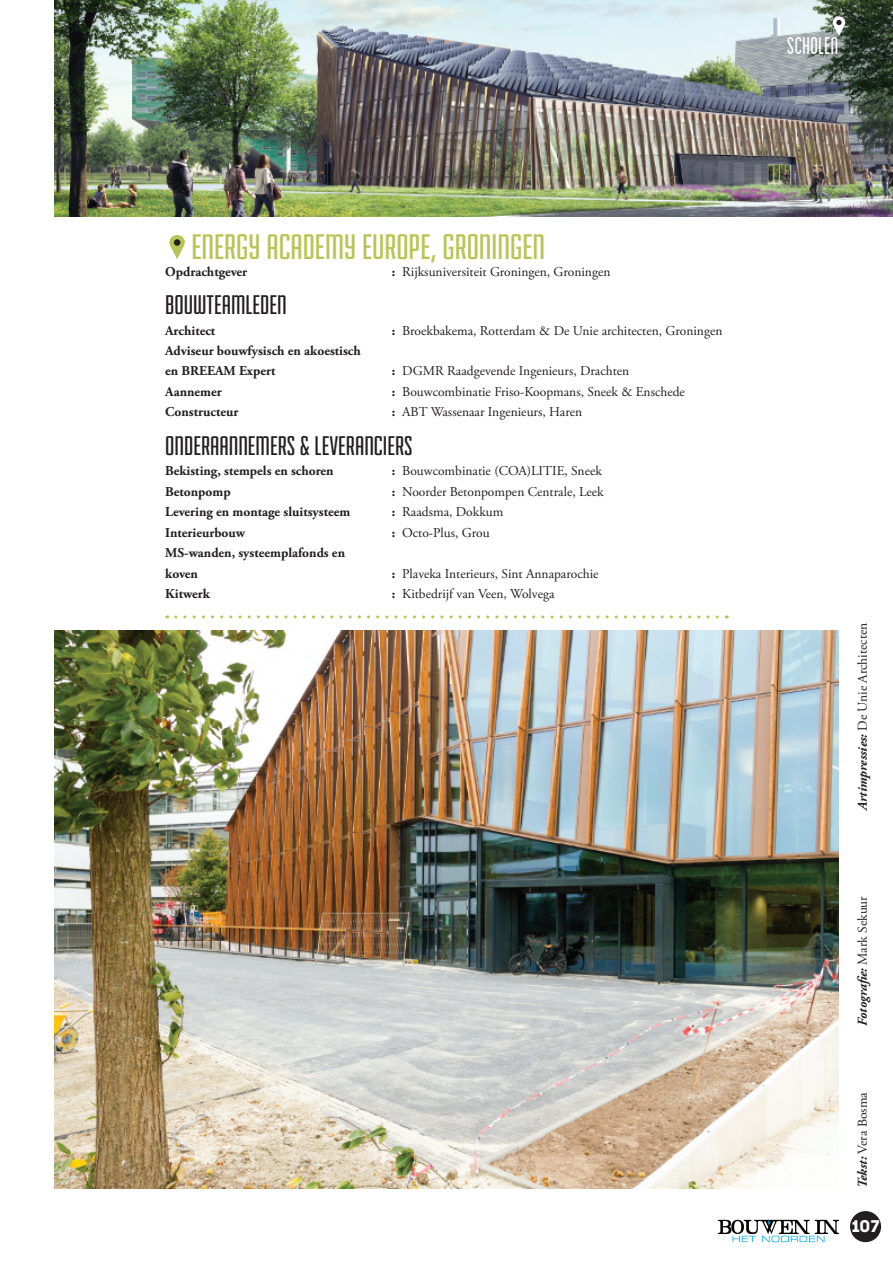
<style>
.page{position:relative;width:893px;height:1263px;background:#fff}
.page>*{position:absolute;margin:0;border:0;box-sizing:border-box;transform-origin:0 0}
.t1{font:37.5px "Fairview";color:#b6c555}
.t2{font:28.5px "Fairview";color:#231f20}
.t3{font:condensed 25.5px "Blanch";color:#fff}
.t4{font:18px "Archive";color:#fff}
.Main_Paragraphs{font:13.5px "Adobe Garamond Pro";color:#231f20}
.t5{font:700 13.5px "Adobe Garamond Pro";color:#231f20}
.Main_Paragraphs-2{font:italic 700 13.5px "Adobe Garamond Pro";color:#231f20}
.s1{font-weight:700}
.s2{font-weight:700;font-style:italic}
.s3{font-weight:400;font-style:normal}
</style>
<div class="page">
<img style="left:54px;top:630px;width:785px;height:558px">
<svg style="left:176px;top:615px;width:551px;height:3px"></svg>
<svg style="left:169px;top:235px;width:16px;height:24px"></svg>
<div style="left:174px;top:239px;width:6px;height:7px;background:#231f20;border-radius:50%"></div>
<img style="left:54px;top:0;width:839px;height:216px">
<svg style="left:833px;top:16px;width:12px;height:20px"></svg>
<svg style="left:836px;top:20px;width:6px;height:5px"></svg>
<svg style="left:718px;top:1220px;width:121px;height:22px"></svg>
<div style="left:850px;top:1211px;width:31px;height:31px;background:#231f20;border-radius:50%"></div>
<h3 class="t3" style="left:787px;top:32px;width:53px">SCHOLEN</h3>
<p class="t1" style="left:191px;top:228px;width:355px">ENERGY ACADEMY EUROPE, GRONINGEN</p>
<p class="t5" style="left:165px;top:263px;width:84px">Opdrachtgever</p>
<p class="Main_Paragraphs" style="left:392px;top:263px;width:220px"><span class="s1">:</span> Rijksuniversiteit Groningen, Groningen</p>
<p class="t2" style="left:165px;top:290px;width:123px">BOUWTEAMLEDEN</p>
<p class="t5" style="left:165px;top:322px;width:52px">Architect</p>
<p class="Main_Paragraphs" style="left:392px;top:322px;width:332px"><span class="s1">:</span> Broekbakema, Rotterdam &amp; De Unie architecten, Groningen</p>
<p class="t5" style="left:165px;top:343px;width:197px">Adviseur bouwfysisch en akoestisch</p>
<p class="t5" style="left:165px;top:363px;width:112px">en BREEAM Expert</p>
<p class="Main_Paragraphs" style="left:392px;top:363px;width:239px"><span class="s1">:</span> DGMR Raadgevende Ingenieurs, Drachten</p>
<p class="t5" style="left:165px;top:384px;width:58px">Aannemer</p>
<p class="Main_Paragraphs" style="left:392px;top:383px;width:295px"><span class="s1">:</span> Bouwcombinatie Friso-Koopmans, Sneek &amp; Enschede</p>
<p class="t5" style="left:165px;top:404px;width:75px">Constructeur</p>
<p class="Main_Paragraphs" style="left:392px;top:404px;width:192px"><span class="s1">:</span> ABT Wassenaar Ingenieurs, Haren</p>
<p class="t2" style="left:165px;top:431px;width:249px">ONDERAANNEMERS &amp; LEVERANCIERS</p>
<p class="t5" style="left:165px;top:463px;width:170px">Bekisting, stempels en schoren</p>
<p class="Main_Paragraphs" style="left:392px;top:463px;width:212px"><span class="s1">:</span> Bouwcombinatie (COA)LITIE, Sneek</p>
<p class="t5" style="left:165px;top:484px;width:67px">Betonpomp</p>
<p class="Main_Paragraphs" style="left:392px;top:483px;width:214px"><span class="s1">:</span> Noorder Betonpompen Centrale, Leek</p>
<p class="t5" style="left:165px;top:504px;width:187px">Levering en montage sluitsysteem</p>
<p class="Main_Paragraphs" style="left:392px;top:504px;width:113px"><span class="s1">:</span> Raadsma, Dokkum</p>
<p class="t5" style="left:165px;top:524px;width:81px">Interieurbouw</p>
<p class="Main_Paragraphs" style="left:392px;top:524px;width:99px"><span class="s1">:</span> Octo-Plus, Grou</p>
<p class="t5" style="left:165px;top:545px;width:181px">MS-wanden, systeemplafonds en</p>
<p class="t5" style="left:165px;top:565px;width:34px">koven</p>
<p class="Main_Paragraphs" style="left:392px;top:565px;width:208px"><span class="s1">:</span> Plaveka Interieurs, Sint Annaparochie</p>
<p class="t5" style="left:165px;top:586px;width:46px">Kitwerk</p>
<p class="Main_Paragraphs" style="left:392px;top:586px;width:164px"><span class="s1">:</span> Kitbedrijf van Veen, Wolvega</p>
<p class="Main_Paragraphs" style="left:854px;top:810px;width:189px;rotate:-90deg"><span class="s2">Artimpressies:</span> De Unie Architecten</p>
<p class="Main_Paragraphs-2" style="left:855px;top:1026px;width:131px;rotate:-90deg">Fotografie: <span class="s3">Mark Sekuur</span></p>
<p class="Main_Paragraphs" style="left:854px;top:1188px;width:98px;rotate:-90deg"><span class="s2">Tekst:</span> Vera Bosma</p>
<p class="t4" style="left:851px;top:1216px;width:30px">107</p>
</div>
